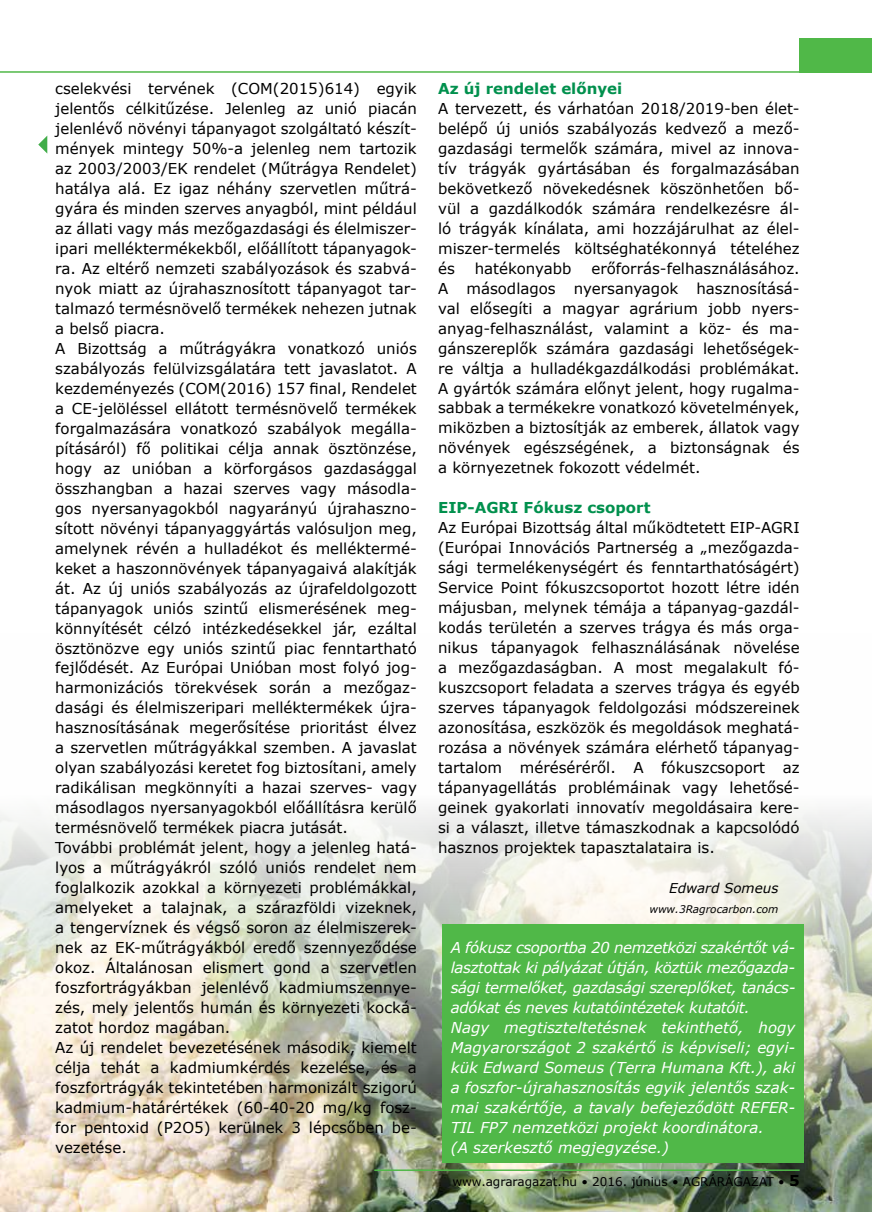
<style>
.page{position:relative;width:872px;height:1212px;background:#fff}
.page>*{position:absolute;margin:0;border:0;box-sizing:border-box;transform-origin:0 0}
.t1{font:15px/20px "Verdana";color:#000;text-align:justify}
.t2{font:italic 15px/20px "Verdana";color:#fff}
.t3{font:700 15px "Verdana";color:#00904d}
.t4{font:italic 13.5px "Verdana";color:#000}
.t5{font:12px "Verdana";color:#000}
.t6{font:italic 10.5px "Verdana";color:#000}
.s1{font-weight:700;font-size:15px}
</style>
<div class="page">
<img style="left:0;top:809px;width:872px;height:403px">
<hr style="left:0;top:71px;width:872px;height:2px;background:#50b848">
<div style="left:799px;top:38px;width:73px;height:34px;background:#50b848"></div>
<hr style="left:374px;top:1169px;width:425px;height:2px;background:#50b848">
<svg style="left:38px;top:136px;width:9px;height:17px"></svg>
<div style="left:442px;top:924px;width:362px;height:238px;background:#50b848"></div>
<p class="t1" style="left:55px;top:78px;width:363px;text-align:left">cselekvési tervének (COM(2015)614) egyik jelentős célkitűzése. Jelenleg az unió piacán jelenlévő növényi tápanyagot szolgáltató készít&shy;mények mintegy 50%-a jelenleg nem tartozik az 2003/2003/EK rendelet (Műtrágya Rendelet) hatálya alá. Ez igaz néhány szervetlen műtrá&shy;gyára és minden szerves anyagból, mint például az állati vagy más mezőgazdasági és élelmiszer&shy;ipari melléktermékekből, előállított tápanyagok&shy;ra. Az eltérő nemzeti szabályozások és szabvá&shy;nyok miatt az újrahasznosított tápanyagot tar&shy;talmazó termésnövelő termékek nehezen jutnak a belső piacra.<br>A Bizottság a műtrágyákra vonatkozó uniós szabályozás felülvizsgálatára tett javaslatot. A kezdeményezés (COM(2016) 157 final, Rendelet a CE-jelöléssel ellátott termésnövelő termékek forgalmazására vonatkozó szabályok megálla&shy;pításáról) fő politikai célja annak ösztönzése, hogy az unióban a körforgásos gazdasággal összhangban a hazai szerves vagy másodla&shy;gos nyersanyagokból nagyarányú újrahaszno&shy;sított növényi tápanyaggyártás valósuljon meg, amelynek révén a hulladékot és melléktermé&shy;keket a haszonnövények tápanyagaivá alakítják át. Az új uniós szabályozás az újrafeldolgozott tápanyagok uniós szintű elismerésének meg&shy;könnyítését célzó intézkedésekkel jár, ezáltal ösztönözve egy uniós szintű piac fenntartható fejlődését. Az Európai Unióban most folyó jog&shy;harmonizációs törekvések során a mezőgaz&shy;dasági és élelmiszeripari melléktermékek újra&shy;hasznosításának megerősítése prioritást élvez a szervetlen műtrágyákkal szemben. A javaslat olyan szabályozási keretet fog biztosítani, amely radikálisan megkönnyíti a hazai szerves- vagy másodlagos nyersanyagokból előállításra kerülő termésnövelő termékek piacra jutását.<br>További problémát jelent, hogy a jelenleg hatá&shy;lyos a műtrágyákról szóló uniós rendelet nem foglalkozik azokkal a környezeti problémákkal, amelyeket a talajnak, a szárazföldi vizeknek, a tengervíznek és végső soron az élelmiszerek&shy;nek az EK-műtrágyákból eredő szennyeződése okoz. Általánosan elismert gond a szervetlen foszfortrágyákban jelenlévő kadmiumszennye&shy;zés, mely jelentős humán és környezeti kocká&shy;zatot hordoz magában.<br>Az új rendelet bevezetésének második, kiemelt célja tehát a kadmiumkérdés kezelése, és a foszfortrágyák tekintetében harmonizált szigorú kadmium-határértékek (60-40-20 mg/kg fosz&shy;for pentoxid (P2O5) kerülnek 3 lépcsőben be&shy;vezetése.</p>
<p class="t3" style="left:438px;top:78px;width:186px">Az új rendelet előnyei</p>
<p class="t1" style="left:438px;top:98px;width:363px">A tervezett, és várhatóan 2018/2019-ben élet&shy;belépő új uniós szabályozás kedvező a mező&shy;gazdasági termelők számára, mivel az innova&shy;tív trágyák gyártásában és forgalmazásában bekövetkező növekedésnek köszönhetően bő&shy;vül a gazdálkodók számára rendelkezésre ál&shy;ló trágyák kínálata, ami hozzájárulhat az élel&shy;miszer-termelés költséghatékonnyá tételéhez és</p>
<p class="t1" style="left:438px;top:258px;width:363px;text-indent:153px">erőforrás-felhasználásához.<br>A másodlagos nyersanyagok hasznosításá&shy;val elősegíti a magyar agrárium jobb nyers&shy;anyag-felhasználást, valamint a köz- és ma&shy;gánszereplők számára gazdasági lehetőségek&shy;re váltja a hulladékgazdálkodási problémákat.<br>A gyártók számára előnyt jelent, hogy rugalma&shy;sabbak a termékekre vonatkozó követelmények, miközben a biztosítják az emberek, állatok vagy növények egészségének, a biztonságnak és a környezetnek fokozott védelmét.</p>
<p class="t3" style="left:438px;top:497px;width:214px">EIP-AGRI Fókusz csoport</p>
<p class="t1" style="left:438px;top:518px;width:363px">Az Európai Bizottság által működtetett EIP-AGRI (Európai Innovációs Partnerség a „mezőgazda&shy;sági termelékenységért és fenntarthatóságért)<br>Service Point fókuszcsoportot hozott létre idén májusban, melynek témája a tápanyag-gazdál&shy;kodás területén a szerves trágya és más orga&shy;nikus tápanyagok felhasználásának növelése a mezőgazdaságban. A most megalakult fó&shy;kuszcsoport feladata a szerves trágya és egyéb szerves tápanyagok feldolgozási módszereinek azonosítása, eszközök és megoldások meghatá&shy;rozása a növények számára elérhető tápanyag&shy;tartalom méréséréről. A fókuszcsoport az tápanyagellátás problémáinak vagy lehetősé&shy;geinek gyakorlati innovatív megoldásaira kere&shy;si a választ, illetve támaszkodnak a kapcsolódó hasznos projektek tapasztalataira is.</p>
<p class="t4" style="left:669px;top:879px;width:111px">Edward Someus</p>
<p class="t6" style="left:649px;top:902px;width:130px">www.3Ragrocarbon.com</p>
<p class="t2" style="left:451px;top:938px;width:346px">A fókusz csoportba 20 nemzetközi szakértőt vá&shy;lasztottak ki pályázat útján, köztük mezőgazda&shy;sági termelőket, gazdasági szereplőket, tanács&shy;adókat és neves kutatóintézetek kutatóit.<br>Nagy megtiszteltetésnek tekinthető, hogy Magyarországot 2 szakértő is képviseli; egyi&shy;kük Edward Someus (Terra Humana Kft.), aki a foszfor-újrahasznosítás egyik jelentős szak&shy;mai szakértője, a tavaly befejeződött REFER-TIL FP7 nemzetközi projekt koordinátora.<br>(A szerkesztő megjegyzése.)</p>
<p class="t1" style="left:475px;top:258px;width:98px">hatékonyabb</p>
<p class="t5" style="left:452px;top:1174px;width:349px">www.agraragazat.hu • 2016. június • AGRÁRÁGAZAT • <span class="s1">5</span></p>
</div>
